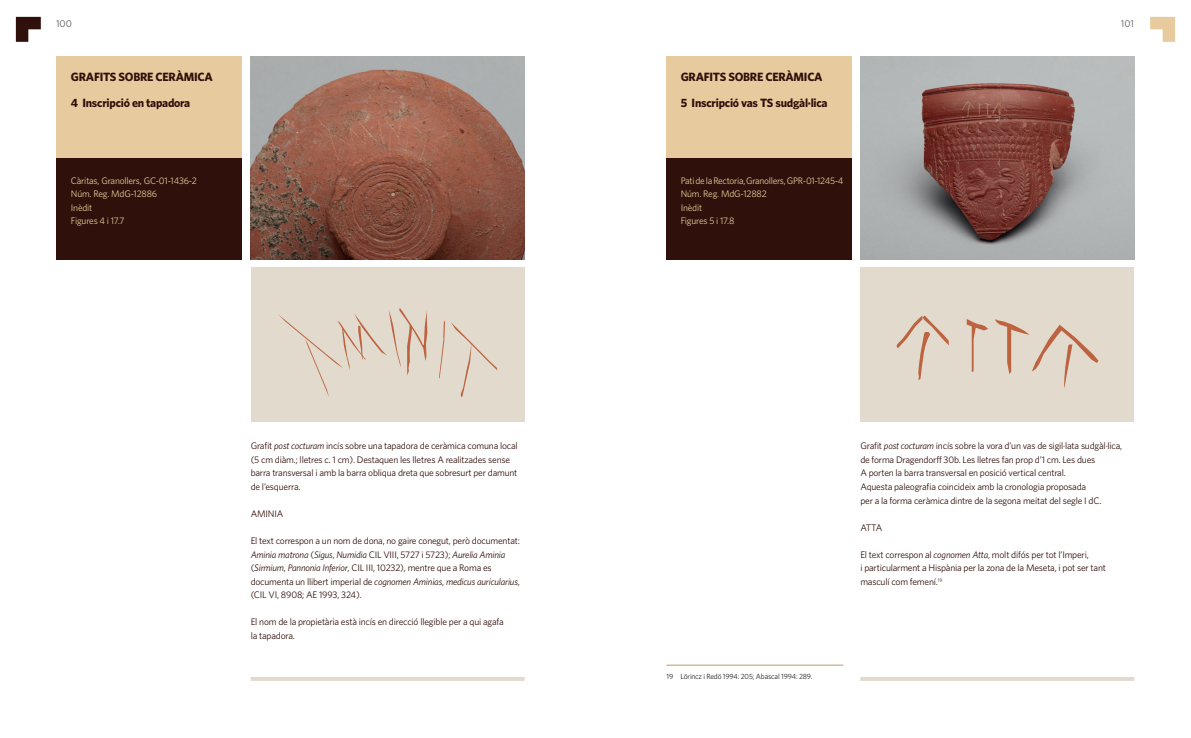
<style>
.page{position:relative;width:1191px;height:738px;background:#fff}
.page>*{position:absolute;margin:0;border:0;box-sizing:border-box;transform-origin:0 0}
.t1{font:700 12px/26px "Whitney HTF";letter-spacing:-.02em;color:#30100a}
.t2{font:10px "Whitney HTF";color:#57585a}
.t3{font:9.5px/13.5px "Whitney HTF";letter-spacing:-.02em;color:#30100a}
.t4{font:9.5px/13.5px "Whitney HTF";letter-spacing:-.02em;color:#e7cb9e}
.t5{font:7.5px "Whitney HTF";letter-spacing:-.02em;color:#231f20}
.s1{font-style:italic}
</style>
<div class="page">
<svg style="left:1150px;top:17px;width:25px;height:25px"></svg>
<svg style="left:16px;top:17px;width:25px;height:25px"></svg>
<div style="left:860px;top:271px;width:274px;height:150px;background:#e2dbcd"></div>
<div style="left:251px;top:271px;width:273px;height:150px;background:#e2dbcd"></div>
<div style="left:860px;top:266px;width:274px;height:144px;background:#e2dbcd"></div>
<div style="left:251px;top:266px;width:273px;height:144px;background:#e2dbcd"></div>
<div style="left:57px;top:158px;width:185px;height:101px;background:#30100a"></div>
<img style="left:251px;top:57px;width:273px;height:202px">
<img style="left:860px;top:57px;width:274px;height:202px">
<svg style="left:278px;top:308px;width:149px;height:89px"></svg>
<svg style="left:439px;top:320px;width:58px;height:77px"></svg>
<svg style="left:896px;top:315px;width:52px;height:65px"></svg>
<svg style="left:966px;top:319px;width:22px;height:52px"></svg>
<svg style="left:995px;top:319px;width:103px;height:68px"></svg>
<div style="left:57px;top:57px;width:185px;height:101px;background:#e7cb9e"></div>
<div style="left:666px;top:158px;width:186px;height:101px;background:#30100a"></div>
<div style="left:666px;top:57px;width:186px;height:101px;background:#e7cb9e"></div>
<svg style="left:251px;top:677px;width:273px;height:3px"></svg>
<svg style="left:860px;top:677px;width:274px;height:3px"></svg>
<hr style="left:666px;top:664px;width:177px;height:1px;background:#c39463">
<p class="t2" style="left:56px;top:17px;width:17px">100</p>
<p class="t2" style="left:1120px;top:17px;width:15px">101</p>
<p class="t1" style="left:71px;top:63px;width:143px">GRAFITS SOBRE CERÀMICA<br>4 Inscripció en tapadora</p>
<p class="t4" style="left:71px;top:173px;width:127px">Càritas, Granollers, GC-01-1436-2<br>Núm. Reg. MdG-12886<br>Inèdit<br>Figures 4 i 17.7</p>
<p class="t3" style="left:251px;top:439px;width:269px">Grafit <span class="s1">post cocturam</span> incís sobre una tapadora de ceràmica comuna local (5 cm diàm.; lletres c. 1 cm). Destaquen les lletres A realitzades sense barra transversal i amb la barra obliqua dreta que sobresurt per damunt de l’esquerra.</p>
<p class="t3" style="left:251px;top:506px;width:34px">AMINIA</p>
<p class="t3" style="left:251px;top:533px;width:271px">El text correspon a un nom de dona, no gaire conegut, però documentat:<br><span class="s1">Aminia matrona</span> (<span class="s1">Sigus</span>, <span class="s1">Numidia</span> CIL VIII, 5727 i 5723); <span class="s1">Aurelia Aminia </span>(<span class="s1">Sirmium</span>, <span class="s1">Pannonia Inferior</span>, CIL III, 10232), mentre que a Roma es documenta un llibert imperial de <span class="s1">cognomen Aminias</span>, <span class="s1">medicus auricularius</span>, (CIL VI, 8908; AE 1993, 324).</p>
<p class="t3" style="left:251px;top:614px;width:255px">El nom de la propietària està incís en direcció llegible per a qui agafa la tapadora.</p>
<p class="t1" style="left:681px;top:63px;width:148px">GRAFITS SOBRE CERÀMICA<br>5 Inscripció vas TS sudgàl·lica</p>
<p class="t4" style="left:681px;top:173px;width:164px">Pati de la Rectoria, Granollers, GPR-01-1245-4<br>Núm. Reg. MdG-12882<br>Inèdit<br>Figures 5 i 17.8</p>
<p class="t5" style="left:666px;top:671px;width:147px">19 Lörincz i Redö 1994: 205; Abascal 1994: 289.</p>
<p class="t3" style="left:860px;top:439px;width:263px">Grafit <span class="s1">post cocturam</span> incís sobre la vora d’un vas de sigil·lata sudgàl·lica, de forma Dragendorff 30b. Les lletres fan prop d’1 cm. Les dues<br>A porten la barra transversal en posició vertical central.<br>Aquesta paleografia coincideix amb la cronologia proposada<br>per a la forma ceràmica dintre de la segona meitat del segle I dC.</p>
<p class="t3" style="left:860px;top:520px;width:23px">ATTA</p>
<p class="t3" style="left:860px;top:547px;width:247px">El text correspon al <span class="s1">cognomen Atta</span>, molt difós per tot l’Imperi,<br>i particularment a Hispània per la zona de la Meseta, i pot ser tant masculí com femení.<sup>19</sup></p>
</div>
